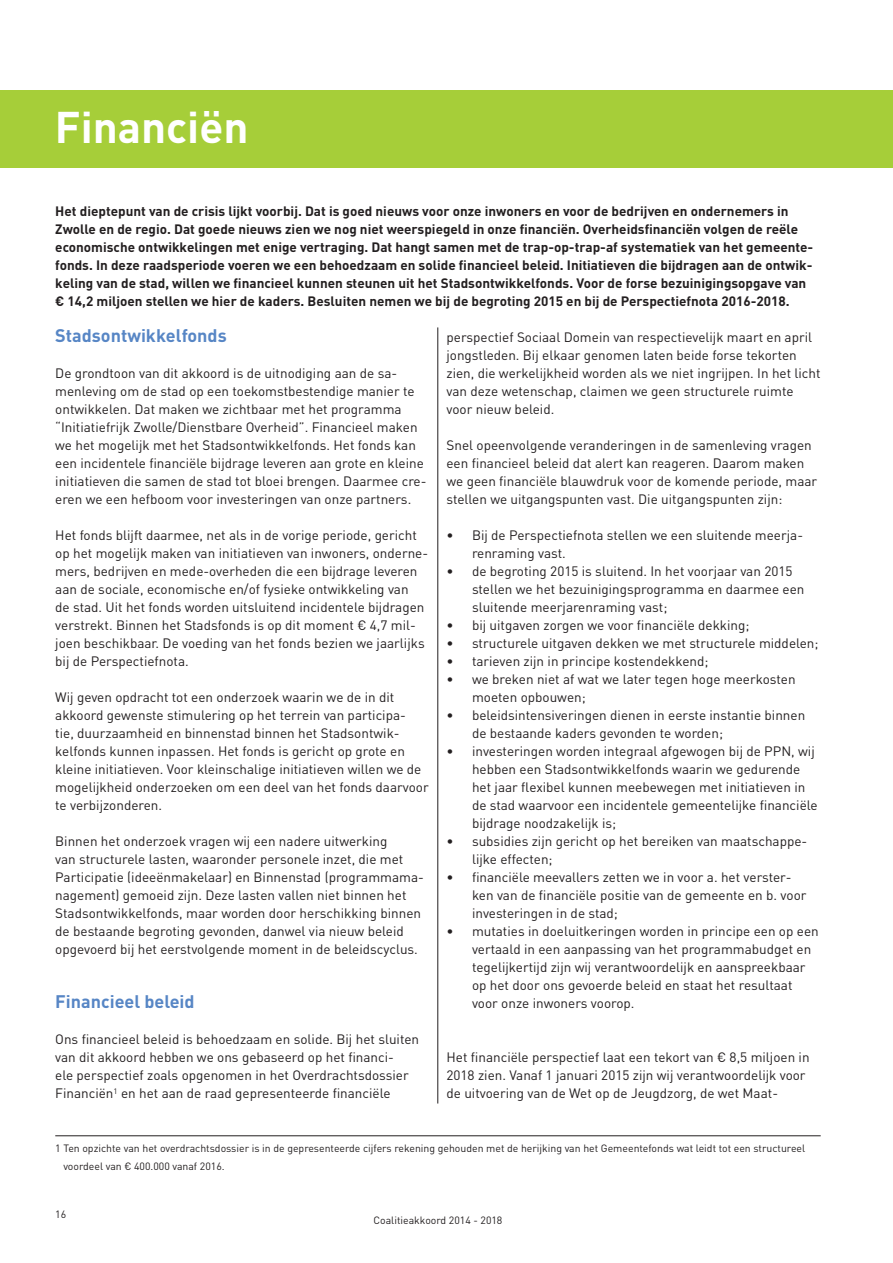
<style>
.page{position:relative;width:893px;height:1263px;background:#fff}
.page>*{position:absolute;margin:0;border:0;box-sizing:border-box;transform-origin:0 0}
.t1{font:700 43.8px "DIN";color:#fff}
.bold_12pt{font:700 18px "DIN";color:#5786c5}
.platte_tekst{font:13.5px/18px "DIN";color:#231f20}
.bold_9pt{font:700 13.5px/18px "DIN";color:#231f20}
.voettekst{font:10.5px/18px "DIN";color:#231f20}
</style>
<div class="page">
<hr style="left:438px;top:327px;width:1px;height:776px;background:#231f20">
<div style="left:0;top:91px;width:893px;height:77px;background:#a6ce39"></div>
<hr style="left:55px;top:1135px;width:766px;height:1px;background:#231f20">
<p class="t1" style="left:55px;top:98px;width:195px">Financiën</p>
<p class="bold_9pt" style="left:55px;top:202px;width:760px">Het dieptepunt van de crisis lijkt voorbij. Dat is goed nieuws voor onze inwoners en voor de bedrijven en ondernemers in Zwolle en de regio. Dat goede nieuws zien we nog niet weerspiegeld in onze financiën. Overheidsfinanciën volgen de reële economische ontwikkelingen met enige vertraging. Dat hangt samen met de trap-op-trap-af systematiek van het gemeente&shy;fonds. In deze raadsperiode voeren we een behoedzaam en solide financieel beleid. Initiatieven die bijdragen aan de ontwik&shy;keling van de stad, willen we financieel kunnen steunen uit het Stadsontwikkelfonds. Voor de forse bezuinigingsopgave van € 14,2 miljoen stellen we hier de kaders. Besluiten nemen we bij de begroting 2015 en bij de Perspectiefnota 2016-2018.</p>
<p class="bold_12pt" style="left:55px;top:324px;width:173px">Stadsontwikkelfonds</p>
<p class="platte_tekst" style="left:55px;top:364px;width:373px">De grondtoon van dit akkoord is de uitnodiging aan de sa&shy;menleving om de stad op een toekomstbestendige manier te ontwikkelen. Dat maken we zichtbaar met het programma “Initiatiefrijk Zwolle/Dienstbare Overheid”. Financieel maken we het mogelijk met het Stadsontwikkelfonds. Het fonds kan een incidentele financiële bijdrage leveren aan grote en kleine initiatieven die samen de stad tot bloei brengen. Daarmee cre&shy;ëren we een hefboom voor investeringen van onze partners.</p>
<p class="platte_tekst" style="left:55px;top:526px;width:374px">Het fonds blijft daarmee, net als in de vorige periode, gericht op het mogelijk maken van initiatieven van inwoners, onderne&shy;mers, bedrijven en mede-overheden die een bijdrage leveren aan de sociale, economische en/of fysieke ontwikkeling van<br>de stad. Uit het fonds worden uitsluitend incidentele bijdragen verstrekt. Binnen het Stadsfonds is op dit moment € 4,7 mil&shy;joen beschikbaar. De voeding van het fonds bezien we jaarlijks bij de Perspectiefnota.</p>
<p class="platte_tekst" style="left:55px;top:688px;width:375px">Wij geven opdracht tot een onderzoek waarin we de in dit akkoord gewenste stimulering op het terrein van participa-<br>tie, duurzaamheid en binnenstad binnen het Stadsontwik&shy;kelfonds kunnen inpassen. Het fonds is gericht op grote en kleine initiatieven. Voor kleinschalige initiatieven willen we de mogelijkheid onderzoeken om een deel van het fonds daarvoor te verbijzonderen.</p>
<p class="platte_tekst" style="left:55px;top:832px;width:370px">Binnen het onderzoek vragen wij een nadere uitwerking<br>van structurele lasten, waaronder personele inzet, die met Participatie (ideeënmakelaar) en Binnenstad (programmama&shy;nagement) gemoeid zijn. Deze lasten vallen niet binnen het Stadsontwikkelfonds, maar worden door herschikking binnen de bestaande begroting gevonden, danwel via nieuw beleid opgevoerd bij het eerstvolgende moment in de beleidscyclus.</p>
<p class="bold_12pt" style="left:55px;top:990px;width:141px">Financieel beleid</p>
<p class="platte_tekst" style="left:55px;top:1030px;width:365px">Ons financieel beleid is behoedzaam en solide. Bij het sluiten van dit akkoord hebben we ons gebaseerd op het financi-<br>ële perspectief zoals opgenomen in het Overdrachtsdossier Financiën<sup>1</sup> en het aan de raad gepresenteerde financiële</p>
<p class="platte_tekst" style="left:446px;top:328px;width:376px">perspectief Sociaal Domein van respectievelijk maart en april jongstleden. Bij elkaar genomen laten beide forse tekorten zien, die werkelijkheid worden als we niet ingrijpen. In het licht van deze wetenschap, claimen we geen structurele ruimte voor nieuw beleid.</p>
<p class="platte_tekst" style="left:446px;top:436px;width:372px">Snel opeenvolgende veranderingen in de samenleving vragen een financieel beleid dat alert kan reageren. Daarom maken we geen financiële blauwdruk voor de komende periode, maar stellen we uitgangspunten vast. Die uitgangspunten zijn:</p>
<p class="platte_tekst" style="left:472px;top:526px;width:333px;text-indent:-26px">• Bij de Perspectiefnota stellen we een sluitende meerja&shy;renraming vast.</p>
<p class="platte_tekst" style="left:472px;top:562px;width:334px;text-indent:-26px">• de begroting 2015 is sluitend. In het voorjaar van 2015 stellen we het bezuinigingsprogramma en daarmee een sluitende meerjarenraming vast;</p>
<p class="platte_tekst" style="left:446px;top:616px;width:305px">• bij uitgaven zorgen we voor financiële dekking;</p>
<p class="platte_tekst" style="left:446px;top:634px;width:374px">• structurele uitgaven dekken we met structurele middelen;</p>
<p class="platte_tekst" style="left:446px;top:652px;width:264px">• tarieven zijn in principe kostendekkend;</p>
<p class="platte_tekst" style="left:472px;top:670px;width:325px;text-indent:-26px">• we breken niet af wat we later tegen hoge meerkosten moeten opbouwen;</p>
<p class="platte_tekst" style="left:472px;top:706px;width:335px;text-indent:-26px">• beleidsintensiveringen dienen in eerste instantie binnen de bestaande kaders gevonden te worden;</p>
<p class="platte_tekst" style="left:472px;top:742px;width:347px;text-indent:-26px">• investeringen worden integraal afgewogen bij de PPN, wij hebben een Stadsontwikkelfonds waarin we gedurende het jaar flexibel kunnen meebewegen met initiatieven in de stad waarvoor een incidentele gemeentelijke financiële bijdrage noodzakelijk is;</p>
<p class="platte_tekst" style="left:472px;top:832px;width:337px;text-indent:-26px">• subsidies zijn gericht op het bereiken van maatschappe&shy;lijke effecten;</p>
<p class="platte_tekst" style="left:472px;top:868px;width:336px;text-indent:-26px">• financiële meevallers zetten we in voor a. het verster&shy;ken van de financiële positie van de gemeente en b. voor investeringen in de stad;</p>
<p class="platte_tekst" style="left:472px;top:922px;width:348px;text-indent:-26px">• mutaties in doeluitkeringen worden in principe een op een vertaald in een aanpassing van het programmabudget en tegelijkertijd zijn wij verantwoordelijk en aanspreekbaar op het door ons gevoerde beleid en staat het resultaat voor onze inwoners voorop.</p>
<p class="platte_tekst" style="left:446px;top:1048px;width:365px">Het financiële perspectief laat een tekort van € 8,5 miljoen in<br>2018 zien. Vanaf 1 januari 2015 zijn wij verantwoordelijk voor de uitvoering van de Wet op de Jeugdzorg, de wet Maat-</p>
<p class="voettekst" style="left:63px;top:1139px;width:743px;text-indent:-8px">1 Ten opzichte van het overdrachtsdossier is in de gepresenteerde cijfers rekening gehouden met de herijking van het Gemeentefonds wat leidt tot een structureel voordeel van € 400.000 vanaf 2016.</p>
<p class="voettekst" style="left:55px;top:1205px;width:12px">16</p>
<p class="voettekst" style="left:373px;top:1211px;width:130px">Coalitieakkoord 2014 - 2018</p>
</div>
